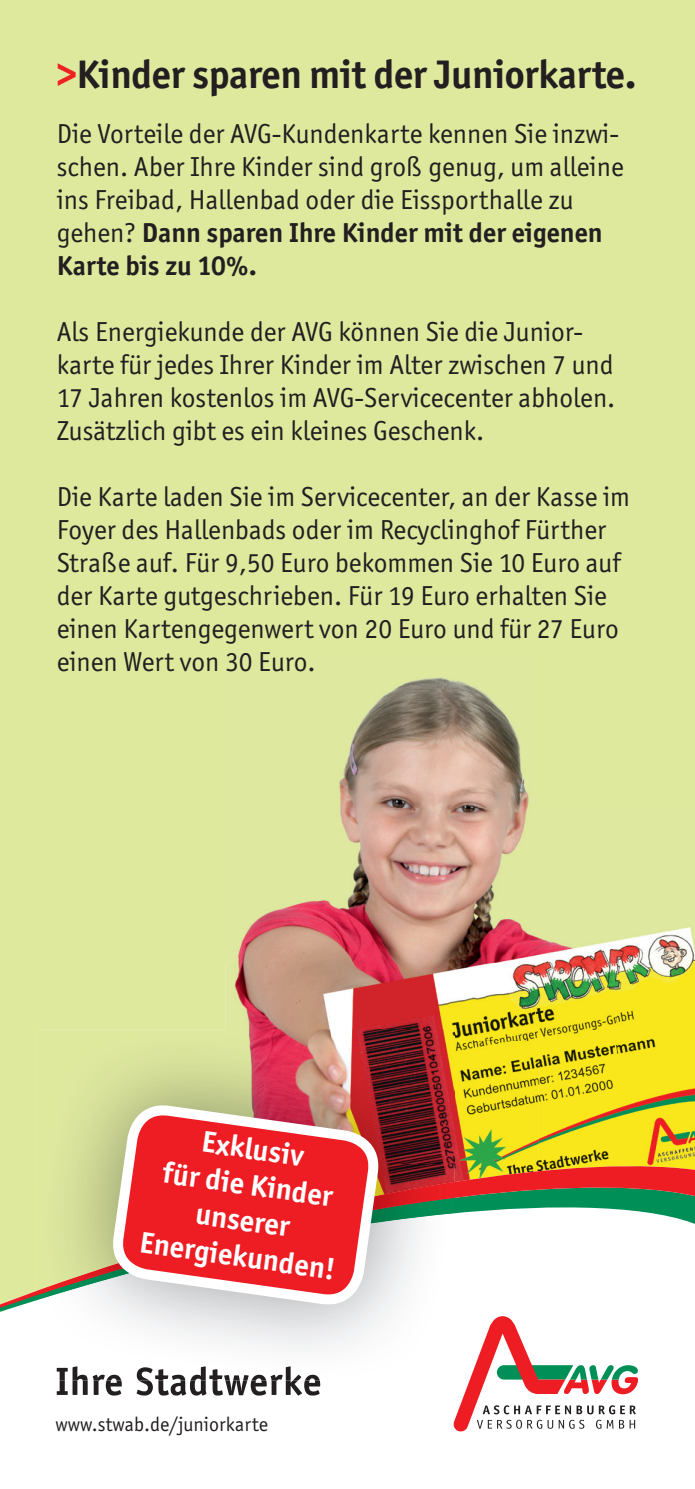
<style>
.page{position:relative;width:695px;height:1489px;background:#fff}
.page>*{position:absolute;margin:0;border:0;box-sizing:border-box;transform-origin:0 0}
.t1{font:700 40px "Officina San ITC";letter-spacing:-.01em;color:#231f20}
.t2{font:700 30px/36px "Officina San ITC";color:#fff;text-align:center}
.t3{font:27.5px/33px "Officina San ITC";color:#231f20}
.t4{font:20px "Officina San ITC";color:#231f20}
.s1{color:#ee2123}
.s2{font-weight:700}
</style>
<div class="page">
<div style="left:0;top:0;width:694px;height:1152px;background:#dee99e"></div>
<img style="left:226px;top:653px;width:468px;height:310px">
<img style="left:226px;top:963px;width:390px;height:77px">
<img style="left:616px;top:963px;width:78px;height:189px">
<img style="left:454px;top:1040px;width:84px;height:112px">
<img style="left:538px;top:1040px;width:79px;height:112px">
<svg style="left:0;top:1152px;width:694px;height:280px"></svg>
<svg style="left:0;top:1166px;width:694px;height:149px"></svg>
<img style="left:37px;top:1029px;width:77px;height:152px">
<img style="left:377px;top:1029px;width:77px;height:152px">
<img style="left:37px;top:1299px;width:417px;height:81px">
<img style="left:57px;top:1366px;width:57px;height:14px">
<img style="left:37px;top:1181px;width:417px;height:113px">
<svg style="left:114px;top:995px;width:263px;height:419px"></svg>
<svg style="left:453px;top:1315px;width:185px;height:116px"></svg>
<h1 class="t1" style="left:57px;top:50px;width:581px"><span class="s1">&gt;</span>Kinder sparen mit der Juniorkarte.</h1>
<p class="t3" style="left:57px;top:117px;width:568px">Die Vorteile der AVG-Kundenkarte kennen Sie inzwi&shy;schen. Aber Ihre Kinder sind groß genug, um alleine ins Freibad, Hallenbad oder die Eissporthalle zu gehen? <span class="s2">Dann sparen Ihre Kinder mit der eigenen Karte bis zu 10%.</span></p>
<p class="t3" style="left:57px;top:315px;width:560px">Als Energiekunde der AVG können Sie die Junior&shy;karte für jedes Ihrer Kinder im Alter zwischen 7 und 17 Jahren kostenlos im AVG-Servicecenter abholen.<br>Zusätzlich gibt es ein kleines Geschenk.</p>
<p class="t3" style="left:57px;top:480px;width:574px">Die Karte laden Sie im Servicecenter, an der Kasse im Foyer des Hallenbads oder im Recyclinghof Fürther Straße auf. Für 9,50 Euro bekommen Sie 10 Euro auf der Karte gutgeschrieben. Für 19 Euro erhalten Sie einen Kartengegenwert von 20 Euro und für 27 Euro einen Wert von 30 Euro.</p>
<p class="t2" style="left:157px;top:1116px;width:199px;rotate:8deg">Exklusiv<br>für die Kinder unserer<br>Energiekunden!</p>
<p class="t4" style="left:56px;top:1412px;width:214px">www.stwab.de/juniorkarte</p>
</div>
